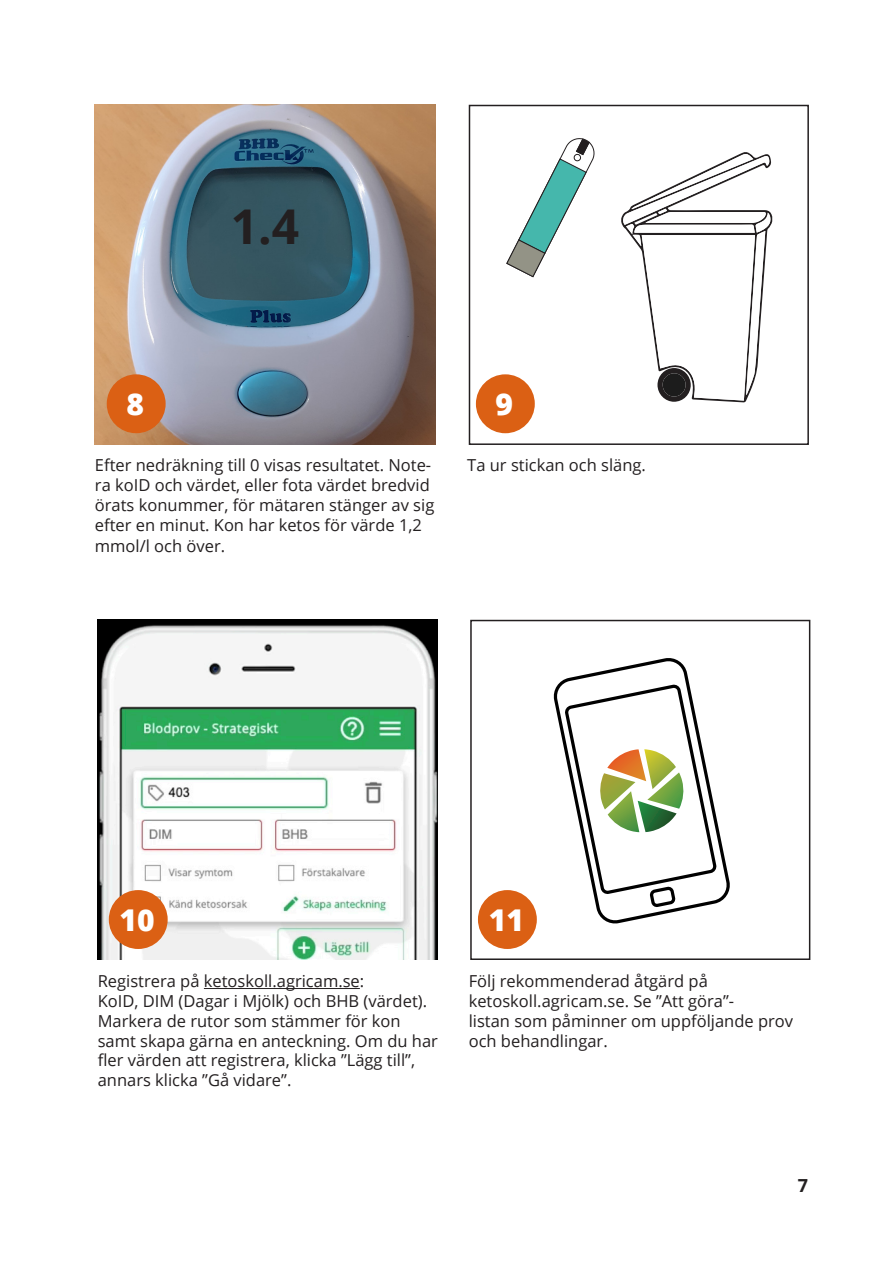
<style>
.page{position:relative;width:893px;height:1263px;background:#fff}
.page>*{position:absolute;margin:0;border:0;box-sizing:border-box;transform-origin:0 0}
.t1{font:700 48px "Open Sans";color:#231f20}
.t2{font:800 30px "Open Sans";color:#fff}
.t3{font:700 18px "Open Sans";color:#231f20}
.t4{font:16.5px/19.8px "Open Sans";color:#231f20}
</style>
<div class="page">
<img style="left:95px;top:105px;width:340px;height:340px">
<div style="left:107px;top:374px;width:59px;height:59px;background:#db6014;border-radius:50%"></div>
<div style="left:470px;top:620px;width:340px;height:340px;border:2px solid #231f20"></div>
<img style="left:97px;top:620px;width:340px;height:340px">
<div style="left:476px;top:374px;width:59px;height:59px;background:#db6014;border-radius:50%"></div>
<div style="left:478px;top:890px;width:59px;height:59px;background:#db6014;border-radius:50%"></div>
<svg style="left:553px;top:658px;width:177px;height:266px"></svg>
<div style="left:109px;top:890px;width:59px;height:59px;background:#db6014;border-radius:50%"></div>
<hr style="left:204px;top:988px;width:156px;height:1px;background:#231f20">
<div style="left:469px;top:105px;width:340px;height:340px;border:2px solid #231f20"></div>
<svg style="left:506px;top:138px;width:89px;height:140px"></svg>
<svg style="left:621px;top:152px;width:151px;height:250px"></svg>
<div style="left:662px;top:373px;width:24px;height:24px;background:#1c1c1c;border-radius:50%"></div>
<p class="t1" style="left:231px;top:193px;width:70px">1.4</p>
<p class="t2" style="left:126px;top:382px;width:19px">8</p>
<p class="t4" style="left:95px;top:455px;width:341px">Efter nedräkning till 0 visas resultatet. Note&shy;ra koID och värdet, eller fota värdet bredvid örats konummer, för mätaren stänger av sig efter en minut. Kon har ketos för värde 1,2</p>
<p class="t4" style="left:95px;top:536px;width:132px">mmol/l och över.</p>
<p class="t2" style="left:495px;top:382px;width:19px">9</p>
<p class="t4" style="left:467px;top:455px;width:180px">Ta ur stickan och släng.</p>
<p class="t2" style="left:120px;top:897px;width:37px">10</p>
<p class="t4" style="left:98px;top:971px;width:268px">Registrera på ketoskoll.agricam.se:</p>
<p class="t4" style="left:98px;top:991px;width:342px">KoID, DIM (Dagar i Mjölk) och BHB (värdet).<br>Markera de rutor som stämmer för kon samt skapa gärna en anteckning. Om du har fler värden att registrera, klicka ”Lägg till”, annars klicka ”Gå vidare”.</p>
<p class="t2" style="left:489px;top:897px;width:37px">11</p>
<p class="t4" style="left:469px;top:971px;width:241px">Följ rekommenderad åtgärd på</p>
<p class="t4" style="left:469px;top:991px;width:326px">ketoskoll.agricam.se. Se ”Att göra”-<br>listan som påminner om uppföljande prov och behandlingar.</p>
<p class="t3" style="left:798px;top:1172px;width:12px">7</p>
</div>
